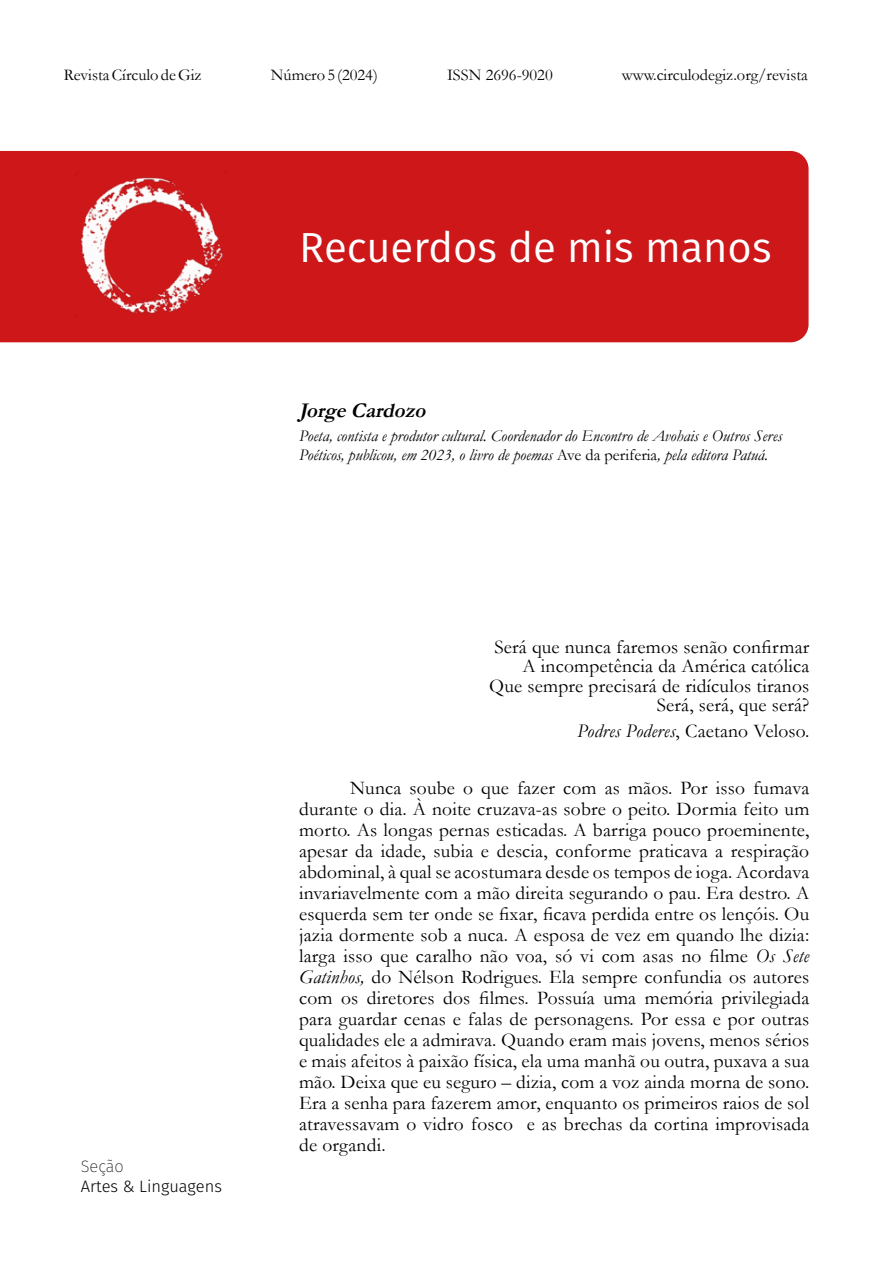
<style>
.page{position:relative;width:893px;height:1263px;background:#fff}
.page>*{position:absolute;margin:0;border:0;box-sizing:border-box;transform-origin:0 0}
.t1{font:42px "Fira Sans";color:#fff}
.t2{font:italic 700 21px "Garamond";color:#000}
.t3{font:19.5px/21px "Garamond";letter-spacing:.01em;color:#000;text-align:right}
.t4{font:italic 16.5px/19.5px "Garamond";color:#000}
.t5{font:16.5px "Garamond";color:#000}
.t6{font:300 16.5px "Fira Sans";color:#000}
.t7{font:200 16.5px "Fira Sans";color:#000}
.s1{font-style:normal}
.s2{font-style:italic}
</style>
<div class="page">
<div style="left:0;top:151px;width:809px;height:191px;background:#cd1719"></div>
<img style="left:74px;top:172px;width:152px;height:146px">
<p class="t5" style="left:64px;top:64px;width:139px">Revista Círculo de Giz</p>
<p class="t5" style="left:271px;top:64px;width:108px">Número 5 (2024)</p>
<p class="t5" style="left:447px;top:64px;width:107px">ISSN 2696-9020</p>
<p class="t5" style="left:622px;top:64px;width:187px">www.circulodegiz.org/revista</p>
<h1 class="t1" style="left:299px;top:216px;width:474px">Recuerdos de mis manos</h1>
<p class="t2" style="left:299px;top:396px;width:134px">JorgeCardozo</p>
<p class="t4" style="left:299px;top:425px;width:485px">Poeta, contista e produtor cultural. Coordenador do Encontro de Avohais e Outros Seres<br>Poéticos, publicou, em 2023, o livro de poemas <span class="s1">Ave da periferia</span>, pela editora Patuá.</p>
<p class="t3" style="left:489px;top:636px;width:322px;line-height:19.5px">Será que nunca faremos senão confirmar A incompetência da América católica Que sempre precisará de ridículos tiranos Será, será, que será?</p>
<p class="t3" style="left:577px;top:720px;width:234px"><span class="s2">Podres Poderes</span>, Caetano Veloso.</p>
<p class="t7" style="left:81px;top:1155px;width:45px">Seção</p>
<p class="t6" style="left:81px;top:1174px;width:143px">Artes &amp; Linguagens</p>
<p class="t3" style="left:299px;top:777px;width:512px;text-align:justify;text-indent:51px">Nunca soube o que fazer com as mãos. Por isso fumava durante o dia. À noite cruzava-as sobre o peito. Dormia feito um morto. As longas pernas esticadas. A barriga pouco proeminente, apesar da idade, subia e descia, conforme praticava a respiração abdominal, à qual se acostumara desde os tempos de ioga. Acordava invariavelmente com a mão direita segurando o pau. Era destro. A esquerda sem ter onde se fixar, ficava perdida entre os lençóis. Ou jazia dormente sob a nuca. A esposa de vez em quando lhe dizia: larga isso que caralho não voa, só vi com asas no filme <span class="s2">Os Sete Gatinhos,</span> do Nélson Rodrigues. Ela sempre confundia os autores com os diretores dos filmes. Possuía uma memória privilegiada para guardar cenas e falas de personagens. Por essa e por outras qualidades ele a admirava. Quando eram mais jovens, menos sérios e mais afeitos à paixão física, ela uma manhã ou outra, puxava a sua mão. Deixa que eu seguro – dizia, com a voz ainda morna de sono.<br>Era a senha para fazerem amor, enquanto os primeiros raios de sol atravessavam o vidro fosco e as brechas da cortina improvisada de organdi.</p>
</div>
